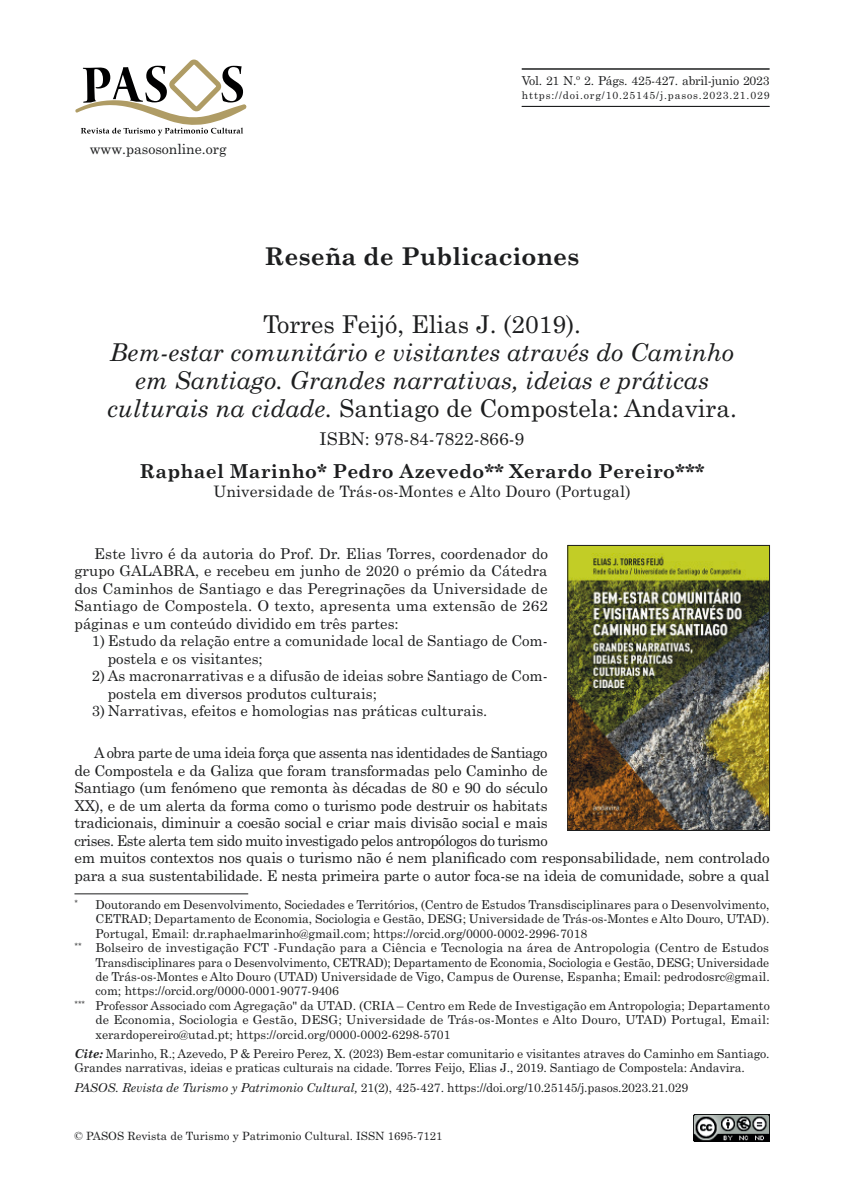
<style>
.page{position:relative;width:844px;height:1191px;background:#fff}
.page>*{position:absolute;margin:0;border:0;box-sizing:border-box;transform-origin:0 0}
.t1{font:italic 24.5px/28px "Century Schoolbook";color:#1d1e1f;text-align:center}
.t2{font:24.5px "Century Schoolbook";color:#1d1e1f}
.t3{font:700 24.5px "Century Schoolbook";color:#1d1e1f}
.t4{font:700 19.25px "Century Schoolbook";letter-spacing:.01em;color:#1d1e1f}
.t5{font:17.5px "Century Schoolbook";color:#1d1e1f}
.t6{font:15.75px "Century Schoolbook";letter-spacing:.01em;color:#1d1e1f}
.t7{font:14.88px/17.5px "Century Schoolbook";letter-spacing:-.015em;color:#1d1e1f}
.t8{font:14px "Century Schoolbook 3";color:#1d1e1f}
.t9{font:12.25px/14.3px "Century Schoolbook";letter-spacing:-.005em;color:#1d1e1f}
.t10{font:11.38px "Century Schoolbook 2";color:#1d1e1f}
.t11{font:10.5px "Century Schoolbook";letter-spacing:.08em;color:#1d1e1f}
.s1{font-style:normal}
.s2{font-weight:700;font-style:italic}
.s3{font-style:italic}
</style>
<div class="page">
<hr style="left:521px;top:106px;width:248px;height:1px;background:#1d1e1f">
<hr style="left:521px;top:69px;width:248px;height:1px;background:#1d1e1f">
<svg style="left:75px;top:60px;width:172px;height:75px"></svg>
<img style="left:693px;top:1114px;width:76px;height:27px">
<img style="left:569px;top:547px;width:198px;height:281px">
<div style="left:567px;top:545px;width:202px;height:285px;border:1px solid #1d1e1f"></div>
<hr style="left:74px;top:893px;width:174px;height:1px;background:#1d1e1f">
<p class="t8" style="left:90px;top:140px;width:138px">www .pasosonline.org</p>
<p class="t9" style="left:521px;top:73px;width:249px">Vol. 21 N.<sup>o</sup> 2. Págs. 425-427. abril-junio 2023</p>
<p class="t11" style="left:521px;top:89px;width:249px">https://doi.org/10.25145/j.pasos.2023.21.029</p>
<h1 class="t3" style="left:264px;top:237px;width:316px">Reseña de Publicaciones</h1>
<h1 class="t2" style="left:263px;top:308px;width:319px">Torres Feijó, Elias J. (2019).</h1>
<h1 class="t1" style="left:107px;top:337px;width:631px">Bem-estar comunitário e visitantes através do Caminho em Santiago. Grandes narrativas, ideias e práticas culturais na cidade. <span class="s1">Santiago de Compostela: Andavira.</span></h1>
<h3 class="t5" style="left:319px;top:427px;width:206px">ISBN: 978‑84‑7822‑866‑9</h3>
<h2 class="t4" style="left:139px;top:456px;width:566px">Raphael Marinho* Pedro Azevedo** Xerardo Pereiro***</h2>
<p class="t6" style="left:213px;top:481px;width:418px">Universidade de Trás-os-Montes e Alto Douro (Portugal)</p>
<p class="t7" style="left:74px;top:544px;width:475px;text-align:justify;text-indent:20px">Este livro é da autoria do Prof. Dr. Elias Torres, coordenador do grupo GALABRA, e recebeu em junho de 2020 o prémio da Cátedra dos Caminhos de Santiago e das Peregrinações da Universidade de Santiago de Compostela. O texto, apresenta uma extensão de 262 páginas e um conteúdo dividido em três partes:</p>
<p class="t7" style="left:108px;top:631px;width:441px;text-indent:-16px">1) Estudo da relação entre a comunidade local de Santiago de Com‑ postela e os visitantes;</p>
<p class="t7" style="left:108px;top:666px;width:441px;text-indent:-16px">2) As macronarrativas e a difusão de ideias sobre Santiago de Com‑ postela em diversos produtos culturais;</p>
<p class="t7" style="left:92px;top:701px;width:397px">3) Narrativas, efeitos e homologias nas práticas culturais.</p>
<p class="t7" style="left:74px;top:744px;width:696px;text-indent:20px">A obra parte de uma ideia força que assenta nas identidades de Santiago<br>de Compostela e da Galiza que foram transformadas pelo Caminho de<br>Santiago (um fenómeno que remonta às décadas de 80 e 90 do século<br>XX), e de um alerta da forma como o turismo pode destruir os habitats<br>tradicionais, diminuir a coesão social e criar mais divisão social e mais<br>crises. Este alerta tem sido muito investigado pelos antropólogos do turismo<br>em muitos contextos nos quais o turismo não é nem planificado com responsabilidade, nem controlado para a sua sustentabilidade. E nesta primeira parte o autor foca-se na ideia de comunidade, sobre a qual</p>
<p class="t9" style="left:74px;top:897px;width:696px"><sup>*</sup> Doutorando em Desenvolvimento, Sociedades e Territórios, (Centro de Estudos Transdisciplinares para o Desenvolvimento,</p>
<p class="t9" style="left:95px;top:911px;width:675px">CETRAD; Departamento de Economia, Sociologia e Gestão, DESG; Universidade de Trás-os-Montes e Alto Douro, UTAD).</p>
<p class="t9" style="left:95px;top:926px;width:493px">Portugal, Email: dr.raphaelmarinho@gmail.com; https://orcid.org/0000-0002-2996-7018</p>
<p class="t9" style="left:74px;top:940px;width:696px"><sup>**</sup> Bolseiro de investigação FCT -Fundação para a Ciência e Tecnologia na área de Antropologia (Centro de Estudos</p>
<p class="t9" style="left:95px;top:954px;width:675px">Transdisciplinares para o Desenvolvimento, CETRAD); Departamento de Economia, Sociologia e Gestão, DESG; Universidade</p>
<p class="t9" style="left:95px;top:969px;width:675px">de Trás-os-Montes e Alto Douro (UTAD) Universidade de Vigo, Campus de Ourense, Espanha; Email: pedrodosrc@gmail.</p>
<p class="t9" style="left:95px;top:983px;width:245px">com; https://orcid.org/0000-0001-9077-9406</p>
<p class="t9" style="left:74px;top:998px;width:696px"><sup>***</sup> Professor Associado com Agregação" da UTAD. (CRIA – Centro em Rede de Investigação em Antropologia; Departamento</p>
<p class="t9" style="left:95px;top:1012px;width:675px">de Economia, Sociologia e Gestão, DESG; Universidade de Trás-os-Montes e Alto Douro, UTAD) Portugal, Email:</p>
<p class="t9" style="left:95px;top:1026px;width:356px">xerardopereiro@utad.pt; https://orcid.org/0000-0002-6298-5701</p>
<p class="t9" style="left:74px;top:1046px;width:696px"><span class="s2">Cite:</span> Marinho, R.; Azevedo, P &amp; Pereiro Perez, X. (2023) Bem-estar comunitario e visitantes atraves do Caminho em Santiago.<br>Grandes narrativas, ideias e praticas culturais na cidade. Torres Feijo, Elias J., 2019. Santiago de Compostela: Andavira.</p>
<p class="t9" style="left:74px;top:1079px;width:615px"><span class="s3">PASOS. Revista de Turismo y Patrimonio Cultural,</span> 21(2), 425-427. https://doi.org/10.25145/j.pasos.2023.21.029</p>
<p class="t10" style="left:74px;top:1128px;width:369px">© PASOS Revista de Turismo y Patrimonio Cultural. ISSN 1695-7121</p>
</div>
